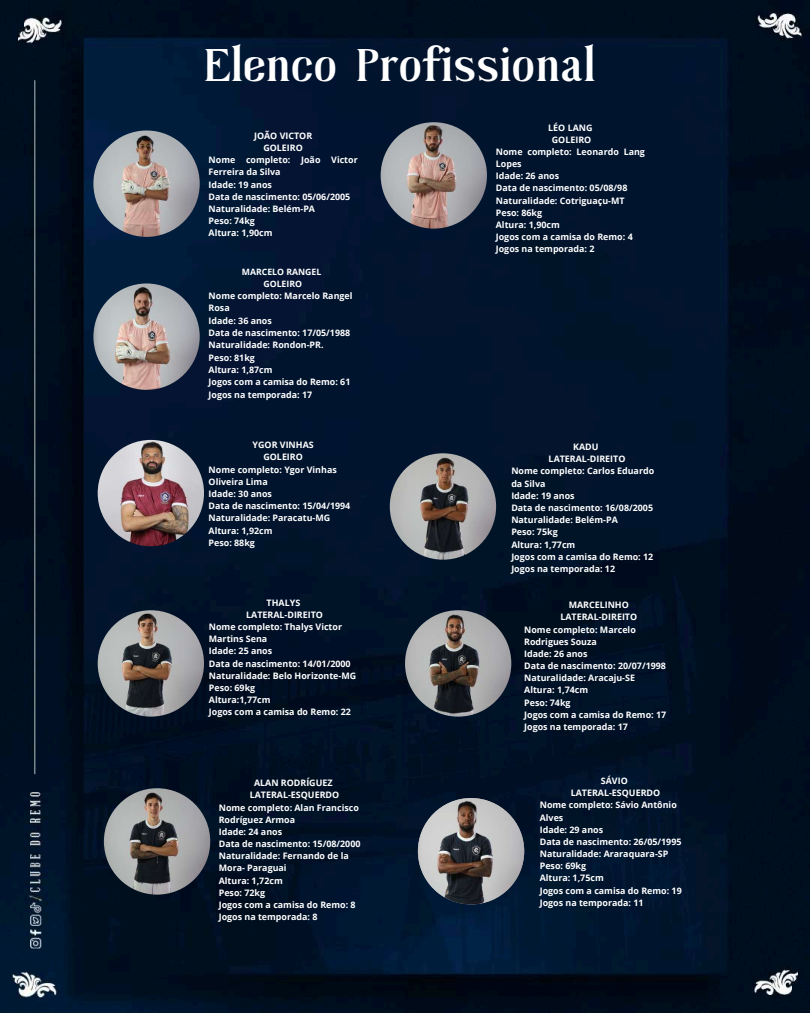
<style>
.page{position:relative;width:810px;height:1013px;background:#fff}
.page>*{position:absolute;margin:0;border:0;box-sizing:border-box;transform-origin:0 0}
.t1{font:700 47px "Tropikal";color:#fff}
.t2{font:700 8.9px/12.3px "Open Sans";color:#fff}
.t3{font:700 8.7px/11.9px "Open Sans";color:#fff;text-align:center}
</style>
<div class="page">
<img style="left:0;top:0;width:810px;height:1012px">
<img style="left:93px;top:130px;width:107px;height:107px;border-radius:50%">
<img style="left:381px;top:122px;width:106px;height:107px;border-radius:50%">
<img style="left:93px;top:283px;width:107px;height:107px;border-radius:50%">
<img style="left:390px;top:453px;width:106px;height:106px;border-radius:50%">
<img style="left:98px;top:610px;width:106px;height:106px;border-radius:50%">
<img style="left:405px;top:610px;width:106px;height:106px;border-radius:50%">
<img style="left:104px;top:788px;width:106px;height:106px;border-radius:50%">
<img style="left:98px;top:440px;width:106px;height:106px;border-radius:50%">
<img style="left:418px;top:798px;width:106px;height:106px;border-radius:50%">
<h1 class="t1" style="left:204px;top:46px;width:394px">Elenco Profissional</h1>
<p class="t2" style="left:254px;top:129px;width:60px">JOÃO VICTOR</p>
<p class="t2" style="left:263px;top:141px;width:41px">GOLEIRO</p>
<p class="t2" style="left:209px;top:154px;width:151px">Nome completo: João Victor</p>
<p class="t2" style="left:209px;top:166px;width:74px">Ferreira da Silva</p>
<p class="t2" style="left:209px;top:178px;width:65px">Idade: 19 anos</p>
<p class="t2" style="left:209px;top:190px;width:143px">Data de nascimento: 05/06/2005</p>
<p class="t2" style="left:209px;top:202px;width:108px">Naturalidade: Belém-PA</p>
<p class="t2" style="left:209px;top:214px;width:48px">Peso: 74kg</p>
<p class="t2" style="left:209px;top:227px;width:66px">Altura: 1,90cm</p>
<p class="t3" style="left:242px;top:266px;width:81px">MARCELO RANGEL<br>GOLEIRO</p>
<p class="t2" style="left:209px;top:289px;width:145px">Nome completo: Marcelo Rangel<br>Rosa<br>Idade: 36 anos<br>Data de nascimento: 17/05/1988<br>Naturalidade: Rondon-PR.<br>Peso: 81kg<br>Altura: 1,87cm<br>Jogos com a camisa do Remo: 61<br>Jogos na temporada: 17</p>
<p class="t2" style="left:253px;top:438px;width:63px">YGOR VINHAS</p>
<p class="t2" style="left:263px;top:451px;width:41px">GOLEIRO</p>
<p class="t2" style="left:209px;top:463px;width:130px">Nome completo: Ygor Vinhas</p>
<p class="t2" style="left:209px;top:475px;width:61px">Oliveira Lima</p>
<p class="t2" style="left:209px;top:487px;width:65px">Idade: 30 anos</p>
<p class="t2" style="left:209px;top:499px;width:143px">Data de nascimento: 15/04/1994</p>
<p class="t2" style="left:209px;top:511px;width:123px">Naturalidade: Paracatu-MG</p>
<p class="t2" style="left:209px;top:524px;width:66px">Altura: 1,92cm</p>
<p class="t2" style="left:209px;top:536px;width:48px">Peso: 88kg</p>
<p class="t2" style="left:267px;top:596px;width:35px">THALYS</p>
<p class="t2" style="left:246px;top:608px;width:78px">LATERAL-DIREITO</p>
<p class="t2" style="left:209px;top:620px;width:135px">Nome completo: Thalys Victor</p>
<p class="t2" style="left:209px;top:632px;width:60px">Martins Sena</p>
<p class="t2" style="left:209px;top:644px;width:65px">Idade: 25 anos</p>
<p class="t2" style="left:209px;top:657px;width:143px">Data de nascimento: 14/01/2000</p>
<p class="t2" style="left:209px;top:669px;width:149px">Naturalidade: Belo Horizonte-MG</p>
<p class="t2" style="left:209px;top:681px;width:48px">Peso: 69kg</p>
<p class="t2" style="left:209px;top:693px;width:63px">Altura:1,77cm</p>
<p class="t2" style="left:209px;top:705px;width:144px">Jogos com a camisa do Remo: 22</p>
<p class="t2" style="left:254px;top:776px;width:80px">ALAN RODRÍGUEZ</p>
<p class="t2" style="left:250px;top:788px;width:91px">LATERAL-ESQUERDO</p>
<p class="t2" style="left:219px;top:801px;width:142px">Nome completo: Alan Francisco</p>
<p class="t2" style="left:219px;top:813px;width:78px">Rodríguez Armoa</p>
<p class="t2" style="left:219px;top:825px;width:65px">Idade: 24 anos</p>
<p class="t2" style="left:219px;top:837px;width:143px">Data de nascimento: 15/08/2000</p>
<p class="t2" style="left:219px;top:849px;width:132px">Naturalidade: Fernando de la</p>
<p class="t2" style="left:219px;top:861px;width:69px">Mora- Paraguai</p>
<p class="t2" style="left:219px;top:874px;width:66px">Altura: 1,72cm</p>
<p class="t2" style="left:219px;top:886px;width:48px">Peso: 72kg</p>
<p class="t2" style="left:219px;top:898px;width:138px">Jogos com a camisa do Remo: 8</p>
<p class="t2" style="left:219px;top:910px;width:100px">Jogos na temporada: 8</p>
<p class="t2" style="left:548px;top:121px;width:46px">LÉO LANG</p>
<p class="t2" style="left:552px;top:133px;width:41px">GOLEIRO</p>
<p class="t2" style="left:496px;top:145px;width:151px">Nome completo: Leonardo Lang</p>
<p class="t2" style="left:496px;top:157px;width:27px">Lopes</p>
<p class="t2" style="left:496px;top:170px;width:65px">Idade: 26 anos</p>
<p class="t2" style="left:496px;top:182px;width:133px">Data de nascimento: 05/08/98</p>
<p class="t2" style="left:496px;top:194px;width:130px">Naturalidade: Cotriguaçu-MT</p>
<p class="t2" style="left:496px;top:206px;width:48px">Peso: 86kg</p>
<p class="t2" style="left:496px;top:218px;width:66px">Altura: 1,90cm</p>
<p class="t2" style="left:496px;top:230px;width:138px">Jogos com a camisa do Remo: 4</p>
<p class="t2" style="left:496px;top:243px;width:100px">Jogos na temporada: 2</p>
<p class="t2" style="left:573px;top:440px;width:27px">KADU</p>
<p class="t2" style="left:549px;top:452px;width:78px">LATERAL-DIREITO</p>
<p class="t2" style="left:511px;top:465px;width:144px">Nome completo: Carlos Eduardo</p>
<p class="t2" style="left:511px;top:477px;width:36px">da Silva</p>
<p class="t2" style="left:511px;top:489px;width:65px">Idade: 19 anos</p>
<p class="t2" style="left:511px;top:501px;width:143px">Data de nascimento: 16/08/2005</p>
<p class="t2" style="left:511px;top:513px;width:108px">Naturalidade: Belém-PA</p>
<p class="t2" style="left:511px;top:525px;width:48px">Peso: 75kg</p>
<p class="t2" style="left:511px;top:538px;width:66px">Altura: 1,77cm</p>
<p class="t2" style="left:511px;top:550px;width:144px">Jogos com a camisa do Remo: 12</p>
<p class="t2" style="left:511px;top:562px;width:105px">Jogos na temporada: 12</p>
<p class="t2" style="left:569px;top:598px;width:62px">MARCELINHO</p>
<p class="t2" style="left:560px;top:611px;width:78px">LATERAL-DIREITO</p>
<p class="t2" style="left:524px;top:623px;width:113px">Nome completo: Marcelo</p>
<p class="t2" style="left:524px;top:635px;width:74px">Rodrigues Souza</p>
<p class="t2" style="left:524px;top:647px;width:65px">Idade: 26 anos</p>
<p class="t2" style="left:524px;top:659px;width:143px">Data de nascimento: 20/07/1998</p>
<p class="t2" style="left:524px;top:671px;width:112px">Naturalidade: Aracaju-SE</p>
<p class="t2" style="left:524px;top:684px;width:66px">Altura: 1,74cm</p>
<p class="t2" style="left:524px;top:696px;width:48px">Peso: 74kg</p>
<p class="t2" style="left:524px;top:708px;width:144px">Jogos com a camisa do Remo: 17</p>
<p class="t2" style="left:524px;top:720px;width:105px">Jogos na temporada: 17</p>
<p class="t2" style="left:601px;top:774px;width:28px">SÁVIO</p>
<p class="t2" style="left:571px;top:786px;width:91px">LATERAL-ESQUERDO</p>
<p class="t2" style="left:540px;top:798px;width:139px">Nome completo: Sávio Antônio</p>
<p class="t2" style="left:540px;top:811px;width:25px">Alves</p>
<p class="t2" style="left:540px;top:823px;width:65px">Idade: 29 anos</p>
<p class="t2" style="left:540px;top:835px;width:143px">Data de nascimento: 26/05/1995</p>
<p class="t2" style="left:540px;top:847px;width:130px">Naturalidade: Araraquara-SP</p>
<p class="t2" style="left:540px;top:859px;width:48px">Peso: 69kg</p>
<p class="t2" style="left:540px;top:871px;width:66px">Altura: 1,75cm</p>
<p class="t2" style="left:540px;top:884px;width:144px">Jogos com a camisa do Remo: 19</p>
<p class="t2" style="left:540px;top:896px;width:105px">Jogos na temporada: 11</p>
</div>
